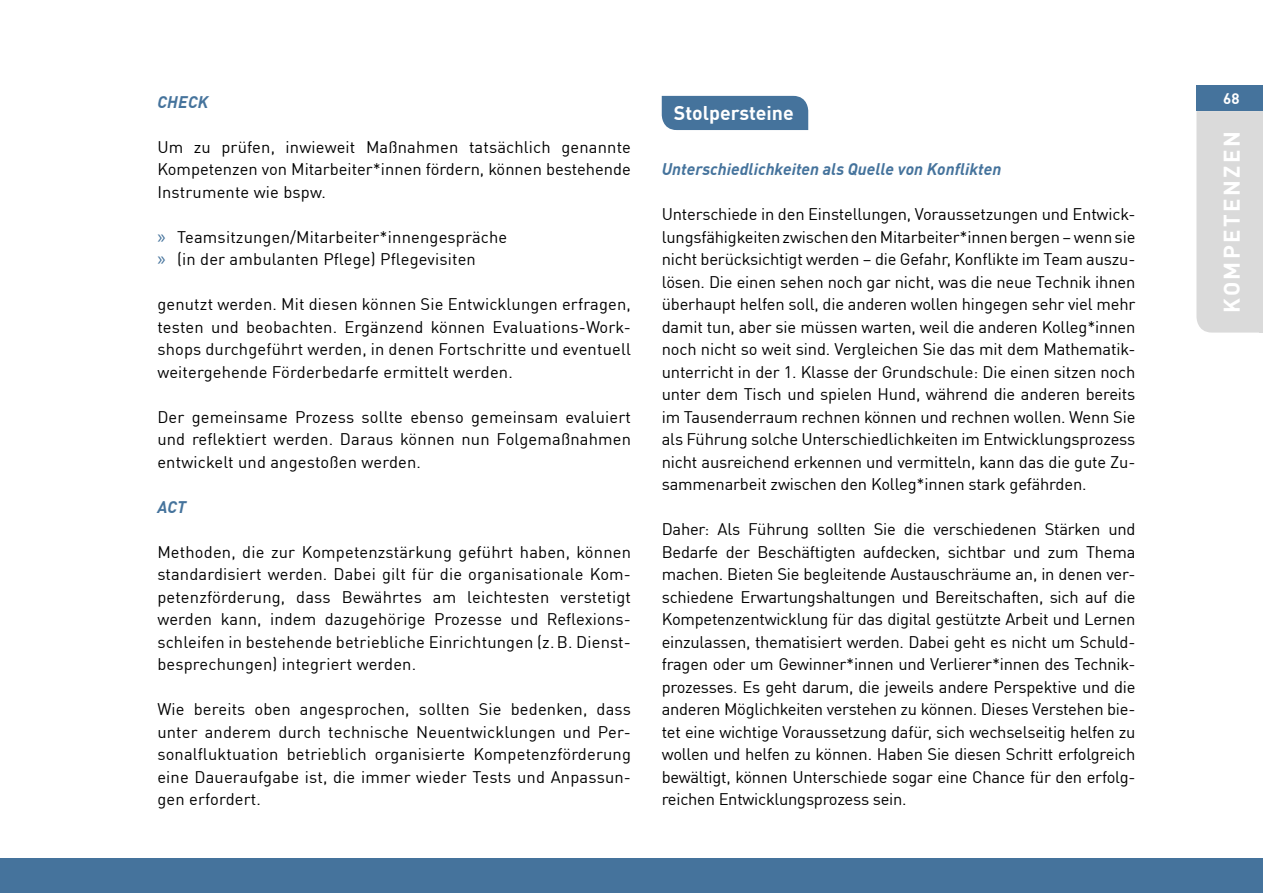
<style>
.page{position:relative;width:1263px;height:893px;background:#fff}
.page>*{position:absolute;margin:0;border:0;box-sizing:border-box;transform-origin:0 0}
.t1{font:700 22.2px "DINOT";letter-spacing:.11em;color:#fff}
.t2{font:700 19.5px "DINOT";color:#fff}
.t3{font:16.5px/22.5px "DINOT";letter-spacing:-.01em;color:#000;text-align:justify}
.t4{font:16.5px/22.5px "DINOT";letter-spacing:.01em;color:#000}
.t5{font:italic 700 16.5px "DINOT";color:#45739c}
.t6{font:700 15px "DINOT";color:#fff}
.s1{font-family:"Myriad Pro";font-size:19.5px;color:#45739c}
</style>
<div class="page">
<div style="left:1196px;top:111px;width:63px;height:222px;background:#dadada"></div>
<hr style="left:1259px;top:111px;width:4px;height:222px;background:#dadada">
<div style="left:1196px;top:85px;width:67px;height:26px;background:#45739c"></div>
<div style="left:662px;top:96px;width:146px;height:34px;background:#45739c"></div>
<div style="left:0;top:859px;width:1263px;height:34px;background:#45739c"></div>
<p class="t5" style="left:157px;top:89px;width:53px">CHECK</p>
<p class="t6" style="left:1223px;top:87px;width:18px">68</p>
<p class="t3" style="left:157px;top:134px;width:475px">Um zu prüfen, inwieweit Maßnahmen tatsächlich genannte Kompetenzen von Mitarbeiter*innen fördern, können bestehende Instrumente wie bspw.</p>
<p class="t4" style="left:157px;top:224px;width:351px"><span class="s1">»</span> Teamsitzungen/Mitarbeiter*innengespräche <span class="s1">»</span> (in der ambulanten Pflege) Pflegevisiten</p>
<p class="t3" style="left:157px;top:291px;width:475px">genutzt werden. Mit diesen können Sie Entwicklungen erfragen, testen und beobachten. Ergänzend können Evaluations-Work&shy;shops durchgeführt werden, in denen Fortschritte und eventuell weitergehende Förderbedarfe ermittelt werden.</p>
<p class="t3" style="left:157px;top:404px;width:475px">Der gemeinsame Prozess sollte ebenso gemeinsam evaluiert und reflektiert werden. Daraus können nun Folgemaßnahmen entwickelt und angestoßen werden.</p>
<p class="t5" style="left:157px;top:494px;width:30px">ACT</p>
<p class="t3" style="left:157px;top:539px;width:475px">Methoden, die zur Kompetenzstärkung geführt haben, können standardisiert werden. Dabei gilt für die organisationale Kom&shy;petenzförderung, dass Bewährtes am leichtesten verstetigt werden kann, indem dazugehörige Prozesse und Reflexions&shy;schleifen in bestehende betriebliche Einrichtungen (z.B. Dienst&shy;besprechungen) integriert werden.</p>
<p class="t3" style="left:157px;top:696px;width:475px">Wie bereits oben angesprochen, sollten Sie bedenken, dass unter anderem durch technische Neuentwicklungen und Per&shy;sonalfluktuation betrieblich organisierte Kompetenzförderung eine Daueraufgabe ist, die immer wieder Tests und Anpassun&shy;gen erfordert.</p>
<p class="t2" style="left:674px;top:98px;width:121px">Stolpersteine</p>
<p class="t5" style="left:662px;top:156px;width:341px">Unterschiedlichkeiten als Quelle von Konflikten</p>
<p class="t3" style="left:662px;top:201px;width:475px;text-align:left">Unterschiede in den Einstellungen, Voraussetzungen und Entwick&shy;lungsfähigkeiten zwischen den Mitarbeiter*innen bergen – wenn sie nicht berücksichtigt werden – die Gefahr, Konflikte im Team auszu&shy;lösen. Die einen sehen noch gar nicht, was die neue Technik ihnen überhaupt helfen soll, die anderen wollen hingegen sehr viel mehr damit tun, aber sie müssen warten, weil die anderen Kolleg*innen noch nicht so weit sind. Vergleichen Sie das mit dem Mathematik&shy;unterricht in der 1. Klasse der Grundschule: Die einen sitzen noch unter dem Tisch und spielen Hund, während die anderen bereits im Tausenderraum rechnen können und rechnen wollen. Wenn Sie als Führung solche Unterschiedlichkeiten im Entwicklungsprozess nicht ausreichend erkennen und vermitteln, kann das die gute Zu&shy;sammenarbeit zwischen den Kolleg*innen stark gefährden.</p>
<p class="t3" style="left:662px;top:516px;width:475px">Daher: Als Führung sollten Sie die verschiedenen Stärken und Bedarfe der Beschäftigten aufdecken, sichtbar und zum Thema machen. Bieten Sie begleitende Austauschräume an, in denen ver&shy;schiedene Erwartungshaltungen und Bereitschaften, sich auf die Kompetenzentwicklung für das digital gestützte Arbeit und Lernen einzulassen, thematisiert werden. Dabei geht es nicht um Schuld&shy;fragen oder um Gewinner*innen und Verlierer*innen des Technik&shy;prozesses. Es geht darum, die jeweils andere Perspektive und die anderen Möglichkeiten verstehen zu können. Dieses Verstehen bie&shy;tet eine wichtige Voraussetzung dafür, sich wechselseitig helfen zu wollen und helfen zu können. Haben Sie diesen Schritt erfolgreich bewältigt, können Unterschiede sogar eine Chance für den erfolg&shy;reichen Entwicklungsprozess sein.</p>
<h1 class="t1" style="left:1214px;top:313px;width:183px;rotate:-90deg">KOMPETENZEN</h1>
</div>
